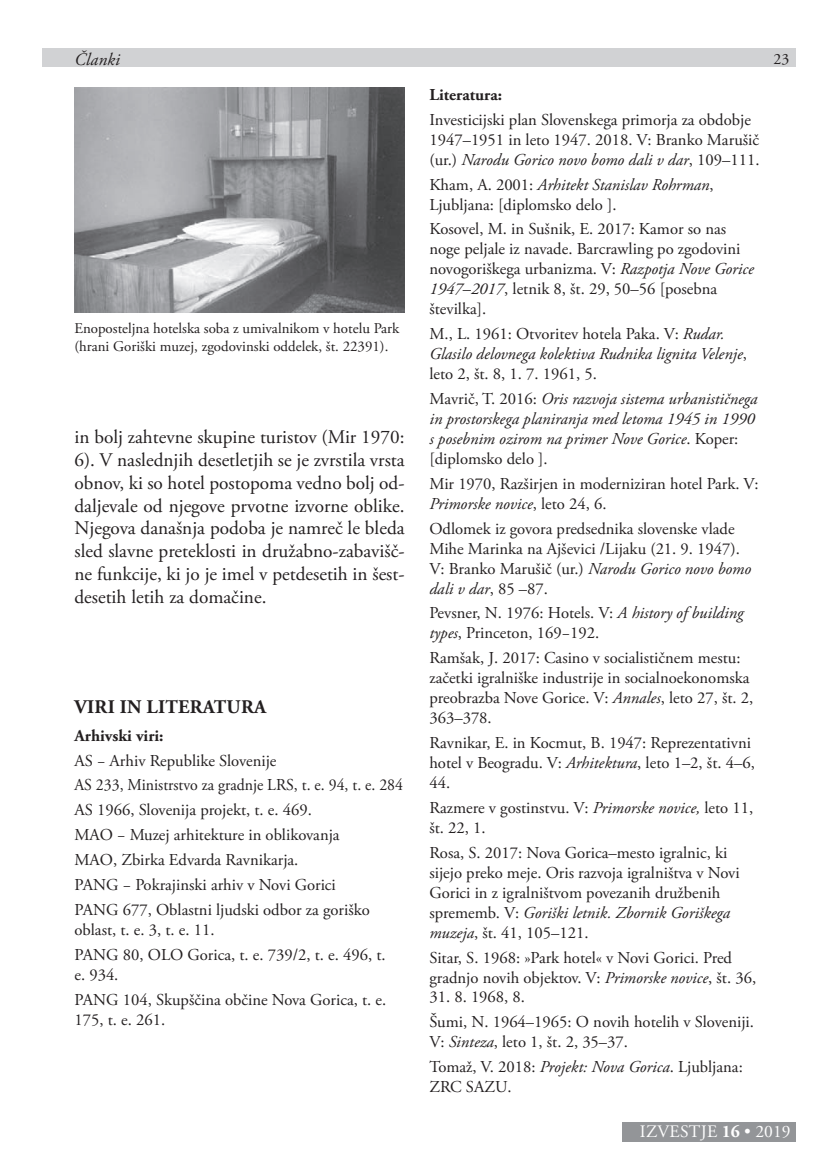
<style>
.page{position:relative;width:834px;height:1166px;background:#fff}
.page>*{position:absolute;margin:0;border:0;box-sizing:border-box;transform-origin:0 0}
.t1{font:19.25px/22.8px "Adobe Garamond Pro";color:#231f20;text-align:justify}
.t2{font:700 19.25px "Adobe Garamond Pro";letter-spacing:.015em;color:#231f20}
.t3{font:17.5px "Adobe Garamond Pro";letter-spacing:.015em;color:#fff}
.t4{font:italic 17.5px "Adobe Garamond Pro";letter-spacing:.005em;color:#231f20}
.t5{font:16.62px/19.9px "Adobe Garamond Pro";color:#231f20}
.t6{font:italic 16.62px/19.9px "Adobe Garamond Pro";color:#231f20}
.t7{font:700 16.62px "Adobe Garamond Pro";color:#231f20}
.t8{font:15.75px "Adobe Garamond Pro";color:#231f20}
.t9{font:14.88px/17.8px "Adobe Garamond Pro";color:#231f20}
.s1{font-style:italic}
.s2{font-style:normal}
.s3{font-weight:700}
</style>
<div class="page">
<div style="left:42px;top:49px;width:753px;height:18px;background:#d1d2d4"></div>
<div style="left:621px;top:1122px;width:174px;height:19px;background:#939598"></div>
<img style="left:74px;top:88px;width:330px;height:224px">
<p class="t4" style="left:74px;top:52px;width:47px">Članki</p>
<p class="t8" style="left:773px;top:52px;width:17px">23</p>
<p class="t9" style="left:74px;top:320px;width:326px">Enoposteljna hotelska soba z umivalnikom v hotelu Park (hrani Goriški muzej, zgodovinski oddelek, št. 22391).</p>
<p class="t1" style="left:74px;top:428px;width:331px">in bolj zahtevne skupine turistov (Mir 1970:<br>6). V naslednjih desetletjih se je zvrstila vrsta obnov, ki so hotel postopoma vedno bolj od&shy;daljevale od njegove prvotne izvorne oblike.<br>Njegova današnja podoba je namreč le bleda sled slavne preteklosti in družabno-zabavišč&shy;ne funkcije, ki jo je imel v petdesetih in šest&shy;desetih letih za domačine.</p>
<p class="t2" style="left:75px;top:699px;width:193px">VIRI IN LITERATURA</p>
<p class="t7" style="left:74px;top:728px;width:91px">Arhivski viri:</p>
<p class="t5" style="left:74px;top:749px;width:330px;line-height:24.8px">AS − Arhiv Republike Slovenije<br>AS 233, Ministrstvo za gradnje LRS, t. e. 94, t. e. 284<br>AS 1966, Slovenija projekt, t. e. 469.<br>MAO − Muzej arhitekture in oblikovanja<br>MAO, Zbirka Edvarda Ravnikarja.<br>PANG − Pokrajinski arhiv v Novi Gorici<br>PANG 677, Oblastni ljudski odbor za goriško</p>
<p class="t5" style="left:74px;top:918px;width:312px;line-height:24.8px">oblast, t. e. 3, t. e. 11.<br>PANG 80, OLO Gorica, t. e. 739/2, t. e. 496, t.</p>
<p class="t5" style="left:74px;top:963px;width:313px;line-height:24.8px">e. 934.<br>PANG 104, Skupščina občine Nova Gorica, t. e.</p>
<p class="t5" style="left:74px;top:1011px;width:92px">175, t. e. 261.</p>
<p class="t7" style="left:429px;top:88px;width:74px">Literatura:</p>
<p class="t5" style="left:429px;top:111px;width:331px">Investicijski plan Slovenskega primorja za obdobje<br>1947–1951 in leto 1947. 2018. V: Branko Marušič (ur.) <span class="s1">Narodu Gorico novo bomo dali v dar</span>, 109–111.</p>
<p class="t5" style="left:429px;top:176px;width:286px">Kham, A. 2001: <span class="s1">Arhitekt Stanislav Rohrman</span>,<br>Ljubljana: [diplomsko delo ].</p>
<p class="t5" style="left:429px;top:221px;width:326px">Kosovel, M. in Sušnik, E. 2017: Kamor so nas noge peljale iz navade. Barcrawling po zgodovini novogoriškega urbanizma. V: <span class="s1">Razpotja Nove Gorice 1947</span>–<span class="s1">2017</span>, letnik 8, št. 29, 50–56 [posebna številka].</p>
<p class="t5" style="left:429px;top:325px;width:319px">M., L. 1961: Otvoritev hotela Paka. V: <span class="s1">Rudar.<br>Glasilo delovnega kolektiva Rudnika lignita Velenje</span>, leto 2, št. 8, 1. 7. 1961, 5.</p>
<p class="t6" style="left:429px;top:390px;width:330px"><span class="s2">Mavrič, T. 2016:</span> Oris razvoja sistema urbanističnega in prostorskega planiranja med letoma 1945 in 1990 s posebnim ozirom na primer Nove Gorice<span class="s2">. Koper: [diplomsko delo ].</span></p>
<p class="t5" style="left:429px;top:475px;width:330px">Mir 1970, Razširjen in moderniziran hotel Park. V:<br><span class="s1">Primorske novice</span>, leto 24, 6.</p>
<p class="t5" style="left:429px;top:520px;width:323px">Odlomek iz govora predsednika slovenske vlade Mihe Marinka na Ajševici /Lijaku (21. 9. 1947).<br>V: Branko Marušič (ur.) <span class="s1">Narodu Gorico novo bomo dali v dar</span>, 85 –87.</p>
<p class="t5" style="left:429px;top:604px;width:315px">Pevsner, N. 1976: Hotels. V: <span class="s1">A history of building types</span>, Princeton, 169−192.</p>
<p class="t5" style="left:429px;top:649px;width:325px">Ramšak, J. 2017: Casino v socialističnem mestu: začetki igralniške industrije in socialnoekonomska preobrazba Nove Gorice. V: <span class="s1">Annales</span>, leto 27, št. 2, 363–378.</p>
<p class="t5" style="left:429px;top:734px;width:327px">Ravnikar, E. in Kocmut, B. 1947: Reprezentativni hotel v Beogradu. V: <span class="s1">Arhitektura</span>, leto 1–2, št. 4–6,<br>44.</p>
<p class="t5" style="left:429px;top:799px;width:325px">Razmere v gostinstvu. V: <span class="s1">Primorske novice,</span> leto 11, št. 22, 1.</p>
<p class="t5" style="left:429px;top:844px;width:312px">Rosa, S. 2017: Nova Gorica–mesto igralnic, ki sijejo preko meje. Oris razvoja igralništva v Novi Gorici in z igralništvom povezanih družbenih sprememb. V: <span class="s1">Goriški letnik. Zbornik Goriškega muzeja</span>, št. 41, 105–121.</p>
<p class="t5" style="left:429px;top:948px;width:328px">Sitar, S. 1968: »Park hotel« v Novi Gorici. Pred gradnjo novih objektov. V: <span class="s1">Primorske novice</span>, št. 36,</p>
<p class="t5" style="left:429px;top:986px;width:326px;line-height:24.8px">31. 8. 1968, 8.<br>Šumi, N. 1964–1965: O novih hotelih v Sloveniji.</p>
<p class="t5" style="left:429px;top:1031px;width:315px;line-height:24.8px">V: <span class="s1">Sinteza</span>, leto 1, št. 2, 35–37.<br>Tomaž, V. 2018: <span class="s1">Projekt: Nova Gorica</span>. Ljubljana:</p>
<p class="t5" style="left:429px;top:1078px;width:84px">ZRC SAZU.</p>
<p class="t3" style="left:639px;top:1124px;width:152px">IZVESTJE <span class="s3">16</span> • 2019</p>
</div>
